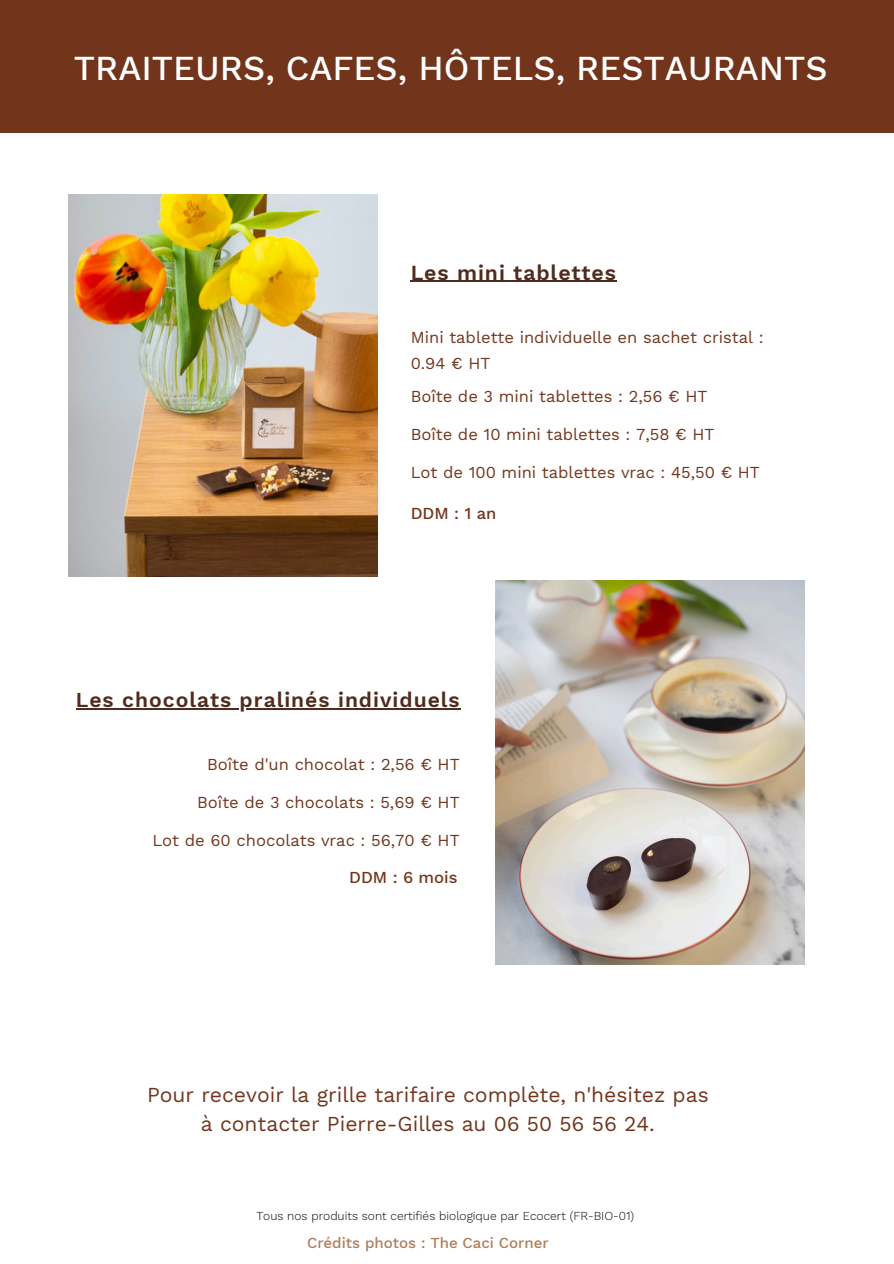
<style>
.page{position:relative;width:894px;height:1264px;background:#fff}
.page>*{position:absolute;margin:0;border:0;box-sizing:border-box;transform-origin:0 0}
.t1{font:500 34.5px "Work Sans";color:#fff}
.t2{font:600 21.15px "Work Sans";letter-spacing:.045em;color:#4f2c1d}
.t3{font:21px/29.2px "Work Sans";color:#72351c;text-align:center}
.t4{font:600 21px "Work Sans";letter-spacing:.045em;color:#4f2c1d}
.t5{font:16.5px/25.8px "Work Sans";color:#72351c}
.t6{font:500 16.5px "Work Sans";color:#72351c}
.t7{font:500 15px "Work Sans";color:#ad7c59}
.t8{font:300 12px "Work Sans";color:#000}
</style>
<div class="page">
<div style="left:0;top:0;width:893px;height:132px;background:#72351c"></div>
<img style="left:69px;top:194px;width:308px;height:382px">
<img style="left:496px;top:580px;width:308px;height:384px">
<hr style="left:410px;top:281px;width:207px;height:1px;background:#4f2c1d">
<hr style="left:76px;top:708px;width:384px;height:1px;background:#4f2c1d">
<p class="t1" style="left:74px;top:48px;width:755px">TRAITEURS, CAFES, HÔTELS, RESTAURANTS</p>
<h2 class="t2" style="left:410px;top:260px;width:207px">Les mini tablettes</h2>
<h5 class="t5" style="left:410px;top:324px;width:354px">Mini tablette individuelle en sachet cristal :<br>0.94 € HT</h5>
<h5 class="t5" style="left:410px;top:384px;width:298px">Boîte de 3 mini tablettes : 2,56 € HT</h5>
<h5 class="t5" style="left:410px;top:421px;width:305px">Boîte de 10 mini tablettes : 7,58 € HT</h5>
<h4 class="t5" style="left:410px;top:459px;width:350px">Lot de 100 mini tablettes vrac : 45,50 € HT</h4>
<p class="t6" style="left:410px;top:504px;width:87px">DDM : 1 an</p>
<h5 class="t4" style="left:76px;top:687px;width:385px">Les chocolats pralinés individuels</h5>
<h2 class="t5" style="left:207px;top:751px;width:254px">Boîte d'un chocolat : 2,56 € HT</h2>
<h5 class="t5" style="left:197px;top:789px;width:264px">Boîte de 3 chocolats : 5,69 € HT</h5>
<h5 class="t5" style="left:152px;top:827px;width:309px">Lot de 60 chocolats vrac : 56,70 € HT</h5>
<h4 class="t6" style="left:349px;top:867px;width:110px">DDM : 6 mois</h4>
<h5 class="t3" style="left:147px;top:1079px;width:563px">Pour recevoir la grille tarifaire complète, n'hésitez pas à contacter Pierre-Gilles au 06 50 56 56 24.</h5>
<h4 class="t8" style="left:256px;top:1208px;width:379px">Tous nos produits sont certifiés biologique par Ecocert (FR-BIO-01)</h4>
<h3 class="t7" style="left:307px;top:1233px;width:243px">Crédits photos : The Caci Corner</h3>
</div>
